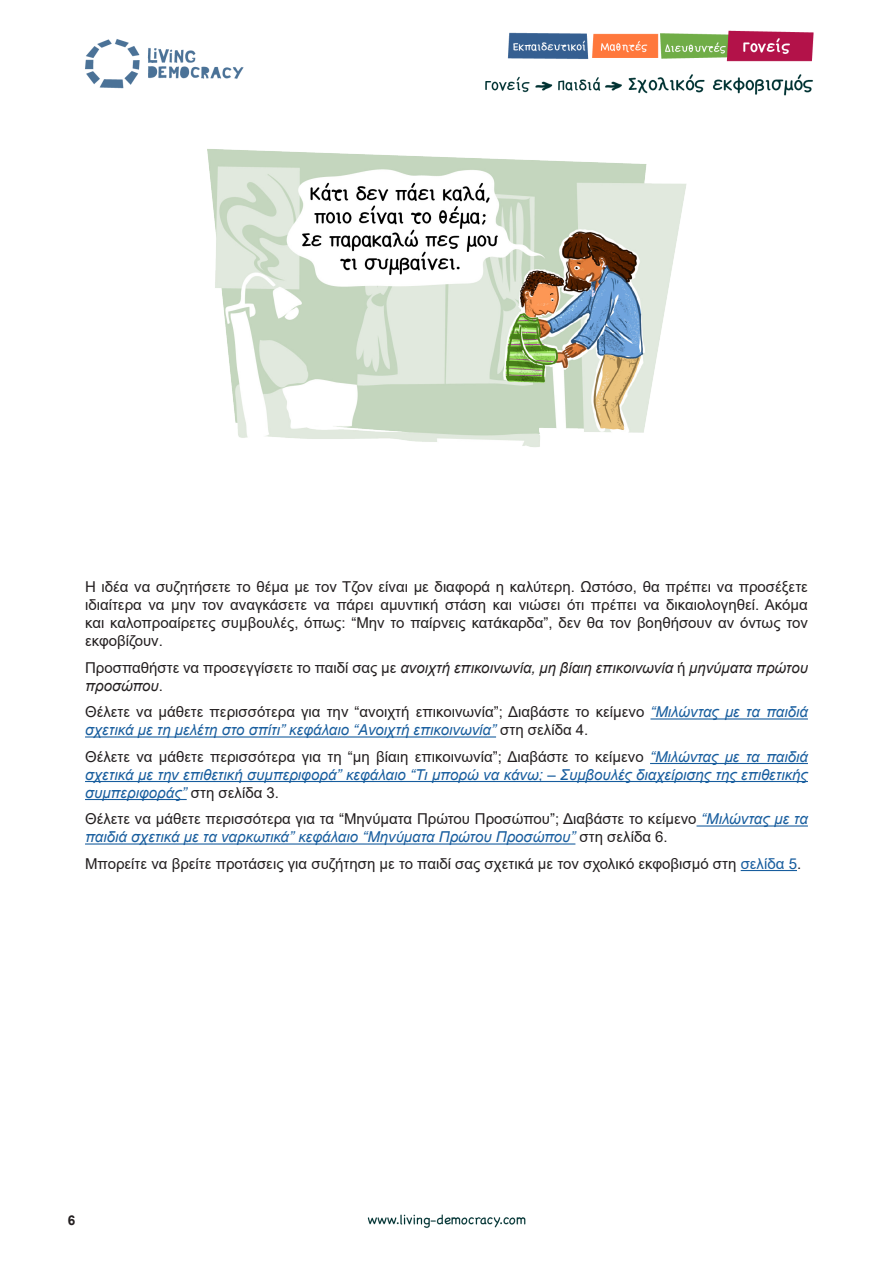
<style>
.page{position:relative;width:893px;height:1263px;background:#fff}
.page>*{position:absolute;margin:0;border:0;box-sizing:border-box;transform-origin:0 0}
.t1{font:15px/18px "Arial";color:#231f20}
.t2{font:italic 15px/18px "Arial";color:#175d9e;text-align:justify}
.t3{font:italic 15px/18px "Arial";color:#231f20}
.t4{font:700 13.5px "Arial";color:#231f20}
.s1{font-style:normal}
.s2{font-style:italic;color:#175d9e}
.s3{font-style:normal;color:#231f20}
.s4{color:#175d9e}
</style>
<div class="page">
<img style="left:85px;top:30px;width:729px;height:1198px">
<hr style="left:650px;top:718px;width:158px;height:1px;background:#175d9e">
<hr style="left:85px;top:736px;width:411px;height:1px;background:#175d9e">
<hr style="left:650px;top:763px;width:158px;height:1px;background:#175d9e">
<hr style="left:85px;top:781px;width:723px;height:1px;background:#175d9e">
<hr style="left:85px;top:799px;width:102px;height:1px;background:#175d9e">
<hr style="left:696px;top:825px;width:112px;height:1px;background:#175d9e">
<hr style="left:85px;top:843px;width:490px;height:1px;background:#175d9e">
<hr style="left:741px;top:870px;width:56px;height:1px;background:#175d9e">
<img style="left:196px;top:134px;width:501px;height:328px">
<p class="t1" style="left:85px;top:578px;width:724px;text-align:justify">Η ιδέα να συζητήσετε το θέμα με τον Τζον είναι με διαφορά η καλύτερη. Ωστόσο, θα πρέπει να προσέξετε ιδιαίτερα να μην τον αναγκάσετε να πάρει αμυντική στάση και νιώσει ότι πρέπει να δικαιολογηθεί. Ακόμα και καλοπροαίρετες συμβουλές, όπως: “Μην το παίρνεις κατάκαρδα”, δεν θα τον βοηθήσουν αν όντως τον εκφοβίζουν.</p>
<p class="t3" style="left:85px;top:659px;width:724px"><span class="s1">Προσπαθήστε να προσεγγίσετε το παιδί σας με</span> ανοιχτή επικοινωνία, μη βίαιη επικοινωνία <span class="s1">ή</span> μηνύματα πρώτου προσώπου<span class="s1">.</span></p>
<p class="t1" style="left:85px;top:703px;width:724px">Θέλετε να μάθετε περισσότερα για την “ανοιχτή επικοινωνία”; Διαβάστε το κείμενο <span class="s2">“Μιλώντας με τα παιδιά σχετικά με τη μελέτη στο σπίτι” κεφάλαιο “Ανοιχτή επικοινωνία”</span> στη σελίδα 4.</p>
<p class="t2" style="left:85px;top:748px;width:724px"><span class="s3">Θέλετε να μάθετε περισσότερα για τη “μη βίαιη επικοινωνία”; Διαβάστε το κείμενο</span> “Μιλώντας με τα παιδιά σχετικά με την επιθετική συμπεριφορά” κεφάλαιο “Τι μπορώ να κάνω; – Συμβουλές διαχείρισης της επιθετικής συμπεριφοράς” <span class="s3">στη σελίδα 3.</span></p>
<p class="t1" style="left:85px;top:810px;width:724px">Θέλετε να μάθετε περισσότερα για τα “Μηνύματα Πρώτου Προσώπου”; Διαβάστε το κείμενο <span class="s2">“Μιλώντας με τα παιδιά σχετικά με τα ναρκωτικά” κεφάλαιο “Μηνύματα Πρώτου Προσώπου”</span> στη σελίδα 6.</p>
<p class="t1" style="left:85px;top:854px;width:718px">Μπορείτε να βρείτε προτάσεις για συζήτηση με το παιδί σας σχετικά με τον σχολικό εκφοβισμό στη <span class="s4">σελίδα 5</span>.</p>
<p class="t4" style="left:68px;top:1211px;width:9px">6</p>
</div>
